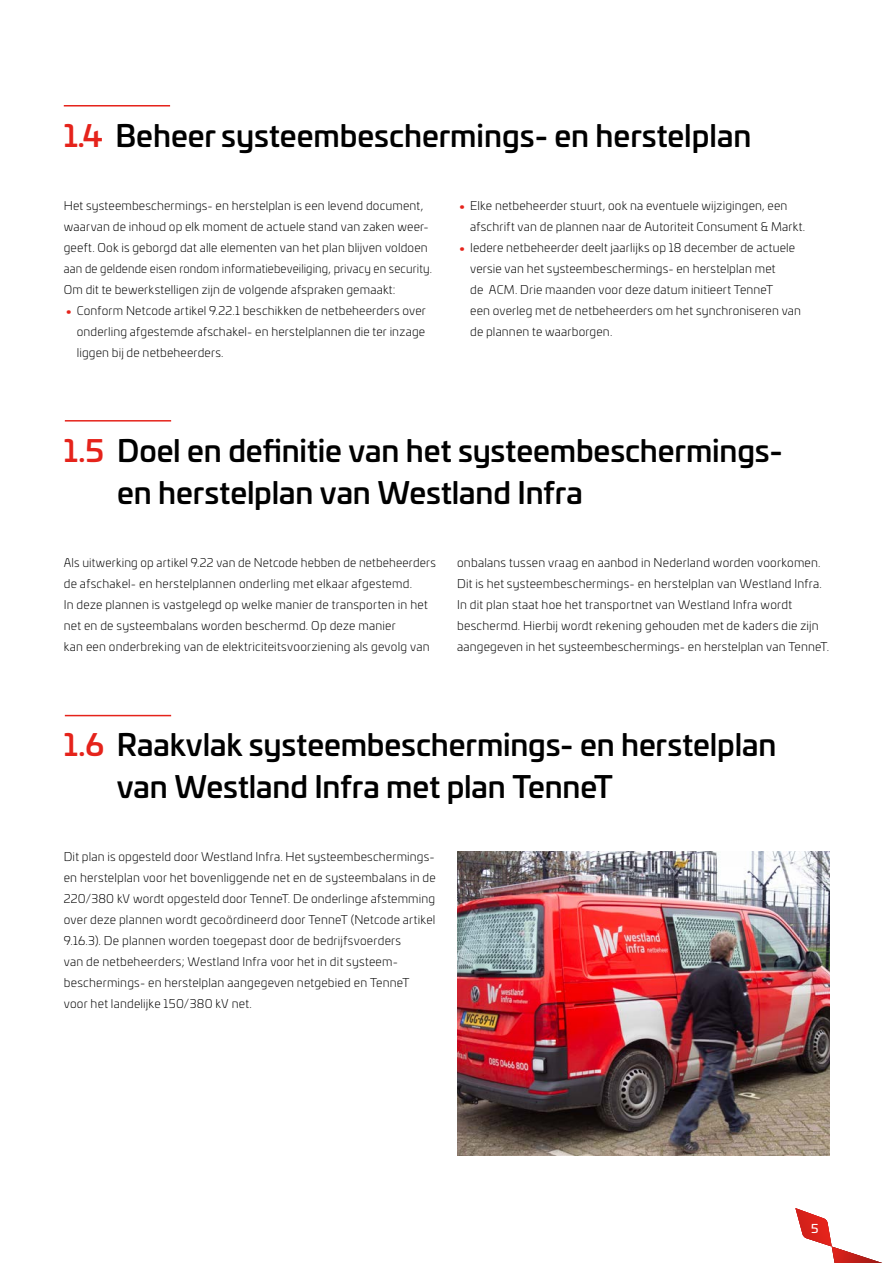
<style>
.page{position:relative;width:893px;height:1263px;background:#fff}
.page>*{position:absolute;margin:0;border:0;box-sizing:border-box;transform-origin:0 0}
.t1{font:500 30px/42px "Univia Pro";letter-spacing:-.005em;color:#000}
.t2{font:300 12px/21px "Univia Pro";letter-spacing:.015em;color:#000}
.t3{font:12px "Univia Pro";color:#fff}
.s1{color:#e5231b}
.s2{font-size:18px;color:#e5231b}
</style>
<div class="page">
<hr style="left:64px;top:105px;width:106px;height:2px;background:#e5231b">
<hr style="left:65px;top:420px;width:106px;height:2px;background:#e5231b">
<hr style="left:65px;top:715px;width:106px;height:1px;background:#e5231b">
<img style="left:457px;top:851px;width:372px;height:304px">
<svg style="left:795px;top:1208px;width:87px;height:55px"></svg>
<h1 class="t1" style="left:64px;top:113px;width:689px"><span class="s1">1.4</span> Beheer systeembeschermings- en herstelplan</h1>
<p class="t2" style="left:64px;top:195px;width:370px">Het systeembeschermings- en herstelplan is een levend document, waarvan de inhoud op elk moment de actuele stand van zaken weer&shy;geeft. Ook is geborgd dat alle elementen van het plan blijven voldoen aan de geldende eisen rondom informatiebeveiliging, privacy en security.<br>Om dit te bewerkstelligen zijn de volgende afspraken gemaakt:</p>
<p class="t2" style="left:77px;top:300px;width:351px;text-align:justify;text-indent:-13px"><span class="s2">•</span> Conform Netcode artikel 9.22.1 beschikken de netbeheerders over onderling afgestemde afschakel- en herstelplannen die ter inzage liggen bij de netbeheerders.</p>
<p class="t2" style="left:470px;top:195px;width:337px;text-indent:-13px"><span class="s2">•</span> Elke netbeheerder stuurt, ook na eventuele wijzigingen, een afschrift van de plannen naar de Autoriteit Consument &amp; Markt.</p>
<p class="t2" style="left:470px;top:237px;width:333px;text-indent:-13px"><span class="s2">•</span> Iedere netbeheerder deelt jaarlijks op 18 december de actuele versie van het systeembeschermings- en herstelplan met<br>de ACM. Drie maanden voor deze datum initieert TenneT<br>een overleg met de netbeheerders om het synchroniseren van de plannen te waarborgen.</p>
<h1 class="t1" style="left:117px;top:428px;width:667px;text-indent:-53px"><span class="s1">1.5</span> Doel en definitie van het systeembeschermings&shy;en herstelplan van Westland Infra</h1>
<p class="t2" style="left:64px;top:552px;width:374px">Als uitwerking op artikel 9.22 van de Netcode hebben de netbeheerders de afschakel- en herstelplannen onderling met elkaar afgestemd.<br>In deze plannen is vastgelegd op welke manier de transporten in het net en de systeembalans worden beschermd. Op deze manier<br>kan een onderbreking van de elektriciteitsvoorziening als gevolg van</p>
<p class="t2" style="left:457px;top:552px;width:373px">onbalans tussen vraag en aanbod in Nederland worden voorkomen.<br>Dit is het systeembeschermings- en herstelplan van Westland Infra.<br>In dit plan staat hoe het transportnet van Westland Infra wordt beschermd. Hierbij wordt rekening gehouden met de kaders die zijn aangegeven in het systeembeschermings- en herstelplan van TenneT.</p>
<h1 class="t1" style="left:117px;top:722px;width:661px;text-indent:-53px"><span class="s1">1.6</span> Raakvlak systeembeschermings- en herstelplan van Westland Infra met plan TenneT</h1>
<p class="t2" style="left:64px;top:846px;width:373px">Dit plan is opgesteld door Westland Infra. Het systeembeschermings&shy;en herstelplan voor het bovenliggende net en de systeembalans in de 220/380 kV wordt opgesteld door TenneT. De onderlinge afstemming over deze plannen wordt gecoördineerd door TenneT (Netcode artikel 9.16.3). De plannen worden toegepast door de bedrijfsvoerders<br>van de netbeheerders; Westland Infra voor het in dit systeem&shy;beschermings- en herstelplan aangegeven netgebied en TenneT voor het landelijke 150/380 kV net.</p>
<p class="t3" style="left:811px;top:1219px;width:9px">5</p>
</div>
